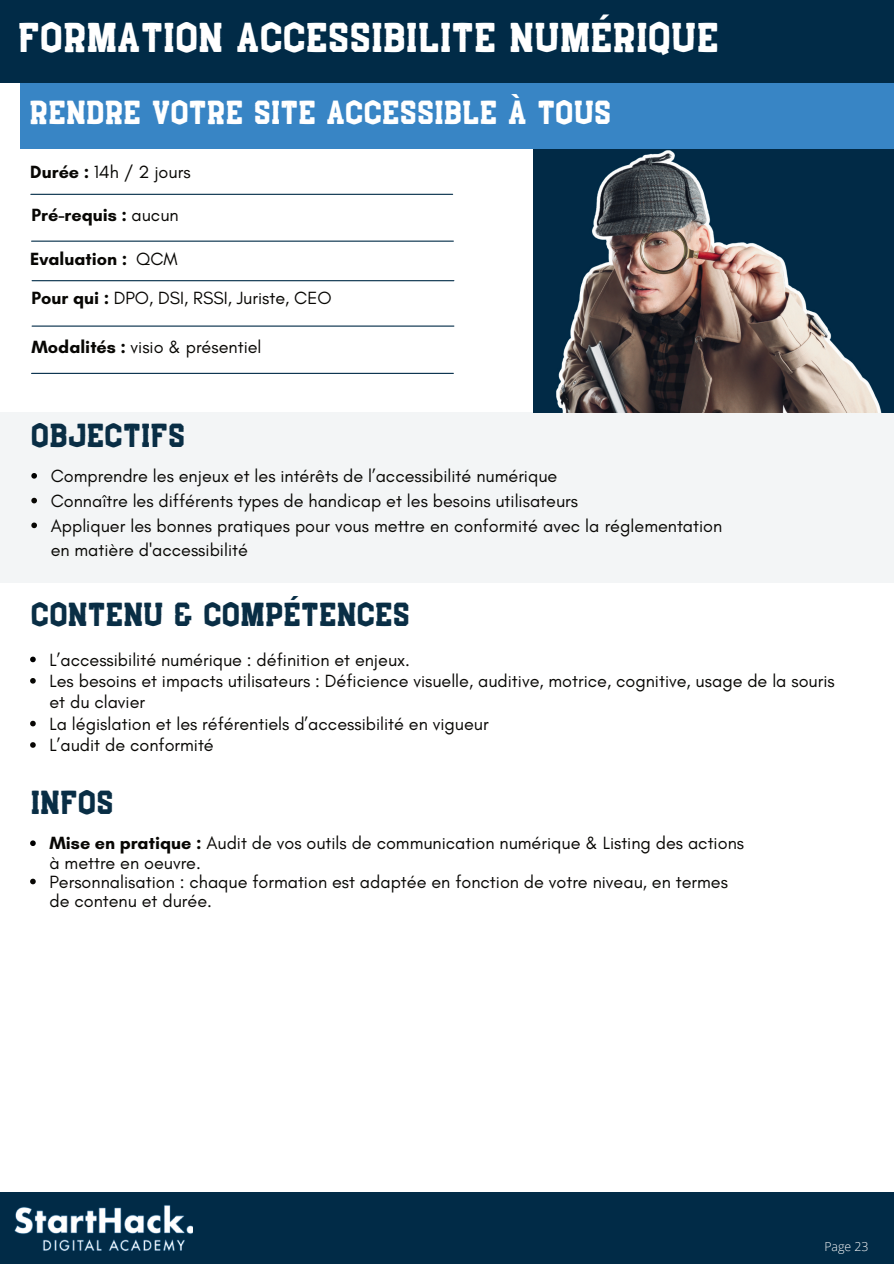
<style>
.page{position:relative;width:894px;height:1264px;background:#fff}
.page>*{position:absolute;margin:0;border:0;box-sizing:border-box;transform-origin:0 0}
.t1{font:37.5px "Boxing";letter-spacing:.05em;color:#fff}
.t2{font:30px "Boxing";letter-spacing:.05em;color:#092e45}
.t3{font:30px "Boxing";letter-spacing:.05em;color:#fff}
.t4{font:18px/21.3px "Glacial Indifference";color:#080704}
.t5{font:700 18px "Glacial Indifference";color:#080704}
.t6{font:300 12.3px "Open Sans";color:#fdfcfc}
.s1{font-weight:700}
.s2{font-weight:400}
</style>
<div class="page">
<div style="left:0;top:412px;width:893px;height:171px;background:#f3f5f6"></div>
<img style="left:533px;top:149px;width:360px;height:263px">
<div style="left:20px;top:72px;width:873px;height:77px;background:#3684c5"></div>
<div style="left:0;top:0;width:893px;height:83px;background:#012b47"></div>
<div style="left:0;top:1192px;width:893px;height:71px;background:#012b47"></div>
<hr style="left:32px;top:373px;width:421px;height:1px;background:#012b47">
<hr style="left:31px;top:194px;width:421px;height:1px;background:#012b47">
<hr style="left:32px;top:240px;width:421px;height:2px;background:#012b47">
<hr style="left:32px;top:280px;width:422px;height:1px;background:#012b47">
<hr style="left:32px;top:325px;width:422px;height:2px;background:#012b47">
<img style="left:14px;top:1205px;width:179px;height:46px">
<svg style="left:31px;top:473px;width:6px;height:5px"></svg>
<svg style="left:31px;top:498px;width:6px;height:5px"></svg>
<svg style="left:31px;top:522px;width:6px;height:6px"></svg>
<svg style="left:30px;top:656px;width:6px;height:6px"></svg>
<svg style="left:30px;top:678px;width:6px;height:5px"></svg>
<svg style="left:30px;top:720px;width:6px;height:6px"></svg>
<svg style="left:30px;top:742px;width:6px;height:5px"></svg>
<svg style="left:30px;top:840px;width:6px;height:6px"></svg>
<svg style="left:30px;top:878px;width:6px;height:6px"></svg>
<h1 class="t1" style="left:19px;top:11px;width:700px">FORMATION ACCESSIBILITE NUMÉRIQUE</h1>
<h2 class="t3" style="left:30px;top:92px;width:581px">RENDRE VOTRE SITE ACCESSIBLE À TOUS</h2>
<p class="t4" style="left:30px;top:162px;width:162px"><span class="s1">Durée :</span> 14h / 2 jours</p>
<p class="t5" style="left:31px;top:203px;width:149px">Pré-requis : <span class="s2">aucun</span></p>
<p class="t5" style="left:30px;top:247px;width:149px">Evaluation : <span class="s2">QCM</span></p>
<p class="t4" style="left:31px;top:288px;width:301px"><span class="s1">Pour qui :</span> DPO, DSI, RSSI, Juriste, CEO</p>
<p class="t4" style="left:31px;top:336px;width:231px"><span class="s1">Modalités :</span> visio &amp; présentiel</p>
<h2 class="t2" style="left:31px;top:415px;width:154px">OBJECTIFS</h2>
<p class="t4" style="left:51px;top:464px;width:673px;line-height:24.8px">Comprendre les enjeux et les intérêts de l’accessibilité numérique<br>Connaître les différents types de handicap et les besoins utilisateurs<br>Appliquer les bonnes pratiques pour vous mettre en conformité avec la réglementation en matière d'accessibilité</p>
<h2 class="t2" style="left:31px;top:593px;width:379px">CONTENU &amp; COMPÉTENCES</h2>
<p class="t4" style="left:49px;top:649px;width:786px">L’accessibilité numérique : définition et enjeux.<br>Les besoins et impacts utilisateurs : Déficience visuelle, auditive, motrice, cognitive, usage de la souris et du clavier<br>La législation et les référentiels d’accessibilité en vigueur<br>L’audit de conformité</p>
<h2 class="t2" style="left:31px;top:781px;width:83px">INFOS</h2>
<p class="t4" style="left:49px;top:834px;width:696px;line-height:19.2px"><span class="s1">Mise en pratique :</span> Audit de vos outils de communication numérique &amp; Listing des actions à mettre en oeuvre.<br>Personnalisation : chaque formation est adaptée en fonction de votre niveau, en termes de contenu et durée.</p>
<p class="t6" style="left:824px;top:1238px;width:46px">Page 23</p>
</div>
